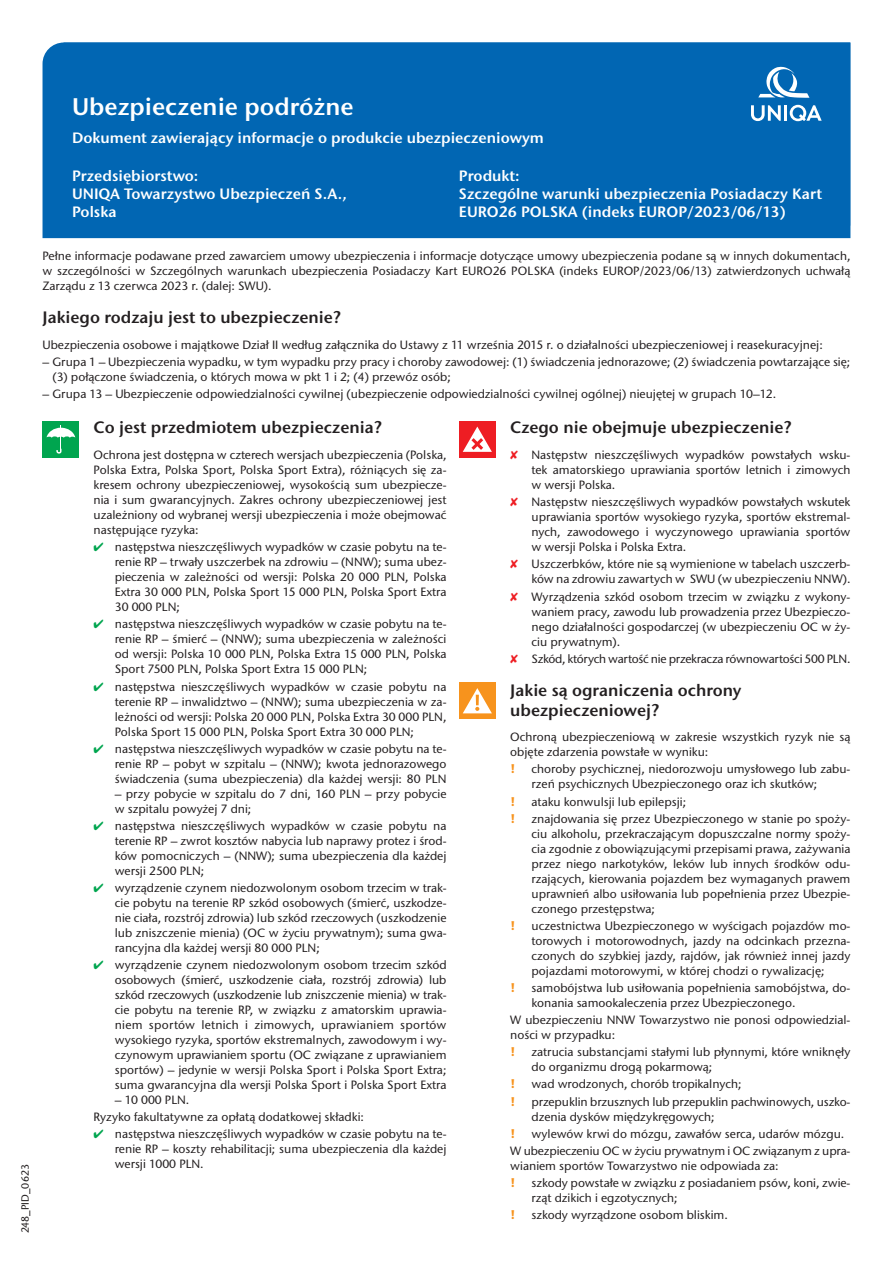
<style>
.page{position:relative;width:893px;height:1263px;background:#fff}
.page>*{position:absolute;margin:0;border:0;box-sizing:border-box;transform-origin:0 0}
.t1{font:600 24px "Stone Sans ITC Pro";color:#fff}
.t2{font:600 16.5px/19.5px "Stone Sans ITC Pro";color:#231f20}
.t3{font:600 15px/18px "Stone Sans ITC Pro";color:#fff}
.t4{font:500 12px/15px "Stone Sans ITC Pro";color:#231f20;text-align:justify}
.t5{font:500 12px "Stone Sans ITC Pro";letter-spacing:-.02em;color:#231f20}
.t6{font:700 12px "Stone Sans ITC Pro";color:#f7931d}
.t7{font:500 10.5px "Stone Sans ITC Pro";color:#231f20}
.s1{color:#00a54f}
.s2{color:#ee1d23}
</style>
<div class="page">
<div style="left:43px;top:421px;width:36px;height:36px;background:#00a54f"></div>
<svg style="left:47px;top:425px;width:28px;height:29px"></svg>
<div style="left:459px;top:421px;width:36px;height:36px;background:#ee1d23"></div>
<svg style="left:463px;top:427px;width:29px;height:25px"></svg>
<div style="left:459px;top:683px;width:36px;height:36px;background:#f7931d"></div>
<svg style="left:463px;top:688px;width:29px;height:25px"></svg>
<div style="left:43px;top:43px;width:807px;height:195px;background:#0166b3"></div>
<div style="left:64px;top:43px;width:786px;height:183px;background:#0166b3"></div>
<div style="left:744px;top:51px;width:85px;height:85px;background:#0166b3"></div>
<svg style="left:751px;top:105px;width:30px;height:16px"></svg>
<hr style="left:784px;top:105px;width:3px;height:16px;background:#fff">
<svg style="left:790px;top:105px;width:32px;height:16px"></svg>
<svg style="left:758px;top:66px;width:51px;height:32px"></svg>
<h1 class="t1" style="left:72px;top:91px;width:283px">Ubezpieczenie podróżne</h1>
<p class="t3" style="left:72px;top:129px;width:473px">Dokument zawierający informacje o produkcie ubezpieczeniowym</p>
<p class="t3" style="left:72px;top:167px;width:276px">Przedsiębiorstwo:<br>UNIQA Towarzystwo Ubezpieczeń S.A.,<br>Polska</p>
<p class="t3" style="left:459px;top:167px;width:365px">Produkt:<br>Szczególne warunki ubezpieczenia Posiadaczy Kart<br>EURO26 POLSKA (indeks EUROP/2023/06/13)</p>
<p class="t7" style="left:19px;top:1233px;width:70px;rotate:-90deg">248_PID_0623</p>
<p class="t4" style="left:43px;top:248px;width:809px">Pełne informacje podawane przed zawarciem umowy ubezpieczenia i informacje dotyczące umowy ubezpieczenia podane są w innych dokumentach, w szczególności w Szczególnych warunkach ubezpieczenia Posiadaczy Kart EURO26 POLSKA (indeks EUROP/2023/06/13) zatwierdzonych uchwałą Zarządu z 13 czerwca 2023 r. (dalej: SWU).</p>
<h2 class="t2" style="left:43px;top:308px;width:300px">Jakiego rodzaju jest to ubezpieczenie?</h2>
<p class="t4" style="left:43px;top:337px;width:782px">Ubezpieczenia osobowe i majątkowe Dział II według załącznika do Ustawy z 11 września 2015 r. o działalności ubezpieczeniowej i reasekuracyjnej:</p>
<p class="t4" style="left:52px;top:354px;width:799px;text-indent:-10px">– Grupa 1 – Ubezpieczenia wypadku, w tym wypadku przy pracy i choroby zawodowej: (1) świadczenia jednorazowe; (2) świadczenia powtarzające się; (3) połączone świadczenia, o których mowa w pkt 1 i 2; (4) przewóz osób;</p>
<p class="t4" style="left:43px;top:386px;width:735px">– Grupa 13 – Ubezpieczenie odpowiedzialności cywilnej (ubezpieczenie odpowiedzialności cywilnej ogólnej) nieujętej w grupach 10–12.</p>
<h2 class="t2" style="left:94px;top:418px;width:290px">Co jest przedmiotem ubezpieczenia?</h2>
<h2 class="t2" style="left:510px;top:418px;width:283px">Czego nie obejmuje ubezpieczenie?</h2>
<p class="t4" style="left:94px;top:447px;width:354px">Ochrona jest dostępna w czterech wersjach ubezpieczenia (Polska, Polska Extra, Polska Sport, Polska Sport Extra), różniących się za&shy;kresem ochrony ubezpieczeniowej, wysokością sum ubezpiecze&shy;nia i sum gwarancyjnych. Zakres ochrony ubezpieczeniowej jest uzależniony od wybranej wersji ubezpieczenia i może obejmować następujące ryzyka:</p>
<p class="t4" style="left:115px;top:539px;width:333px;text-indent:-21px"><span class="s1">✔</span> następstwa nieszczęśliwych wypadków w czasie pobytu na te&shy;renie RP – trwały uszczerbek na zdrowiu – (NNW); suma ubez&shy;pieczenia w zależności od wersji: Polska 20 000 PLN, Polska Extra 30 000 PLN, Polska Sport 15 000 PLN, Polska Sport Extra 30 000 PLN;</p>
<p class="t4" style="left:115px;top:617px;width:333px;text-indent:-21px"><span class="s1">✔</span> następstwa nieszczęśliwych wypadków w czasie pobytu na te&shy;renie RP – śmierć – (NNW); suma ubezpieczenia w zależności od wersji: Polska 10 000 PLN, Polska Extra 15 000 PLN, Polska Sport 7500 PLN, Polska Sport Extra 15 000 PLN;</p>
<p class="t4" style="left:115px;top:679px;width:333px;text-indent:-21px"><span class="s1">✔</span> następstwa nieszczęśliwych wypadków w czasie pobytu na terenie RP – inwalidztwo – (NNW); suma ubezpieczenia w za&shy;leżności od wersji: Polska 20 000 PLN, Polska Extra 30 000 PLN, Polska Sport 15 000 PLN, Polska Sport Extra 30 000 PLN;</p>
<p class="t4" style="left:115px;top:741px;width:333px;text-indent:-21px"><span class="s1">✔</span> następstwa nieszczęśliwych wypadków w czasie pobytu na te&shy;renie RP – pobyt w szpitalu – (NNW); kwota jednorazowego świadczenia (suma ubezpieczenia) dla każdej wersji: 80 PLN</p>
<p class="t4" style="left:115px;top:786px;width:333px">– przy pobycie w szpitalu do 7 dni, 160 PLN – przy pobycie w szpitalu powyżej 7 dni;</p>
<p class="t4" style="left:115px;top:818px;width:333px;text-indent:-21px"><span class="s1">✔</span> następstwa nieszczęśliwych wypadków w czasie pobytu na terenie RP – zwrot kosztów nabycia lub naprawy protez i środ&shy;ków pomocniczych – (NNW); suma ubezpieczenia dla każdej wersji 2500 PLN;</p>
<p class="t4" style="left:115px;top:880px;width:333px;text-indent:-21px"><span class="s1">✔</span> wyrządzenie czynem niedozwolonym osobom trzecim w trak&shy;cie pobytu na terenie RP szkód osobowych (śmierć, uszkodze&shy;nie ciała, rozstrój zdrowia) lub szkód rzeczowych (uszkodzenie lub zniszczenie mienia) (OC w życiu prywatnym); suma gwa&shy;rancyjna dla każdej wersji 80 000 PLN;</p>
<p class="t4" style="left:115px;top:957px;width:333px;text-indent:-21px"><span class="s1">✔</span> wyrządzenie czynem niedozwolonym osobom trzecim szkód osobowych (śmierć, uszkodzenie ciała, rozstrój zdrowia) lub szkód rzeczowych (uszkodzenie lub zniszczenie mienia) w trak&shy;cie pobytu na terenie RP, w związku z amatorskim uprawia&shy;niem sportów letnich i zimowych, uprawianiem sportów wysokiego ryzyka, sportów ekstremalnych, zawodowym i wy&shy;czynowym uprawianiem sportu (OC związane z uprawianiem sportów) – jedynie w wersji Polska Sport i Polska Sport Extra; suma gwarancyjna dla wersji Polska Sport i Polska Sport Extra</p>
<p class="t4" style="left:94px;top:1091px;width:272px;line-height:17.1px;text-indent:21px">– 10 000 PLN.<br>Ryzyko fakultatywne za opłatą dodatkowej składki:</p>
<p class="t4" style="left:115px;top:1126px;width:333px;text-indent:-21px"><span class="s1">✔</span> następstwa nieszczęśliwych wypadków w czasie pobytu na te&shy;renie RP – koszty rehabilitacji; suma ubezpieczenia dla każdej wersji 1000 PLN.</p>
<p class="t4" style="left:531px;top:447px;width:320px;text-indent:-21px"><span class="s2">✘</span> Następstw nieszczęśliwych wypadków powstałych wsku&shy;tek amatorskiego uprawiania sportów letnich i zimowych w wersji Polska.</p>
<p class="t4" style="left:531px;top:494px;width:320px;text-indent:-21px"><span class="s2">✘</span> Następstw nieszczęśliwych wypadków powstałych wskutek uprawiania sportów wysokiego ryzyka, sportów ekstremal&shy;nych, zawodowego i wyczynowego uprawiania sportów w wersji Polska i Polska Extra.</p>
<p class="t4" style="left:510px;top:557px;width:342px;text-align:right"><span class="s2">✘</span> Uszczerbków, które nie są wymienione w tabelach uszczerb&shy;ków na zdrowiu zawartych w SWU (w ubezpieczeniu NNW).</p>
<p class="t4" style="left:531px;top:589px;width:320px;text-indent:-21px"><span class="s2">✘</span> Wyrządzenia szkód osobom trzecim w związku z wykony&shy;waniem pracy, zawodu lub prowadzenia przez Ubezpieczo&shy;nego działalności gospodarczej (w ubezpieczeniu OC w ży&shy;ciu prywatnym).</p>
<p class="t5" style="left:510px;top:651px;width:342px"><span class="s2">✘</span> Szkód, których wartość nie przekracza równowartości 500 PLN.</p>
<h2 class="t2" style="left:510px;top:680px;width:233px">Jakie są ograniczenia ochrony ubezpieczeniowej?</h2>
<p class="t4" style="left:510px;top:729px;width:342px">Ochroną ubezpieczeniową w zakresie wszystkich ryzyk nie są objęte zdarzenia powstałe w wyniku:</p>
<p class="t6" style="left:510px;top:761px;width:7px">!</p>
<p class="t4" style="left:531px;top:762px;width:320px">choroby psychicznej, niedorozwoju umysłowego lub zabu&shy;rzeń psychicznych Ubezpieczonego oraz ich skutków;</p>
<p class="t6" style="left:510px;top:793px;width:7px">!</p>
<p class="t4" style="left:531px;top:794px;width:156px">ataku konwulsji lub epilepsji;</p>
<p class="t6" style="left:510px;top:811px;width:7px">!</p>
<p class="t4" style="left:531px;top:811px;width:320px">znajdowania się przez Ubezpieczonego w stanie po spoży&shy;ciu alkoholu, przekraczającym dopuszczalne normy spoży&shy;cia zgodnie z obowiązującymi przepisami prawa, zażywania przez niego narkotyków, leków lub innych środków odu&shy;rzających, kierowania pojazdem bez wymaganych prawem uprawnień albo usiłowania lub popełnienia przez Ubezpie&shy;czonego przestępstwa;</p>
<p class="t6" style="left:510px;top:918px;width:7px">!</p>
<p class="t4" style="left:531px;top:918px;width:320px">uczestnictwa Ubezpieczonego w wyścigach pojazdów mo&shy;torowych i motorowodnych, jazdy na odcinkach przezna&shy;czonych do szybkiej jazdy, rajdów, jak również innej jazdy pojazdami motorowymi, w której chodzi o rywalizację;</p>
<p class="t6" style="left:510px;top:980px;width:7px">!</p>
<p class="t4" style="left:531px;top:980px;width:320px">samobójstwa lub usiłowania popełnienia samobójstwa, do&shy;konania samookaleczenia przez Ubezpieczonego.</p>
<p class="t4" style="left:510px;top:1012px;width:342px">W ubezpieczeniu NNW Towarzystwo nie ponosi odpowiedzial&shy;ności w przypadku:</p>
<p class="t6" style="left:510px;top:1044px;width:7px">!</p>
<p class="t4" style="left:531px;top:1044px;width:320px">zatrucia substancjami stałymi lub płynnymi, które wniknęły do organizmu drogą pokarmową;</p>
<p class="t6" style="left:510px;top:1076px;width:7px">!</p>
<p class="t4" style="left:531px;top:1076px;width:212px">wad wrodzonych, chorób tropikalnych;</p>
<p class="t6" style="left:510px;top:1093px;width:7px">!</p>
<p class="t4" style="left:531px;top:1094px;width:320px">przepuklin brzusznych lub przepuklin pachwinowych, uszko&shy;dzenia dysków międzykręgowych;</p>
<p class="t6" style="left:510px;top:1125px;width:7px">!</p>
<p class="t4" style="left:510px;top:1125px;width:342px;line-height:17.1px;text-indent:21px">wylewów krwi do mózgu, zawałów serca, udarów mózgu.<br>W ubezpieczeniu OC w życiu prywatnym i OC związanym z upra-</p>
<p class="t4" style="left:510px;top:1158px;width:270px">wianiem sportów Towarzystwo nie odpowiada za:</p>
<p class="t6" style="left:510px;top:1175px;width:7px">!</p>
<p class="t4" style="left:531px;top:1175px;width:320px">szkody powstałe w związku z posiadaniem psów, koni, zwie&shy;rząt dzikich i egzotycznych;</p>
<p class="t6" style="left:510px;top:1207px;width:7px">!</p>
<p class="t4" style="left:531px;top:1207px;width:198px">szkody wyrządzone osobom bliskim.</p>
</div>
